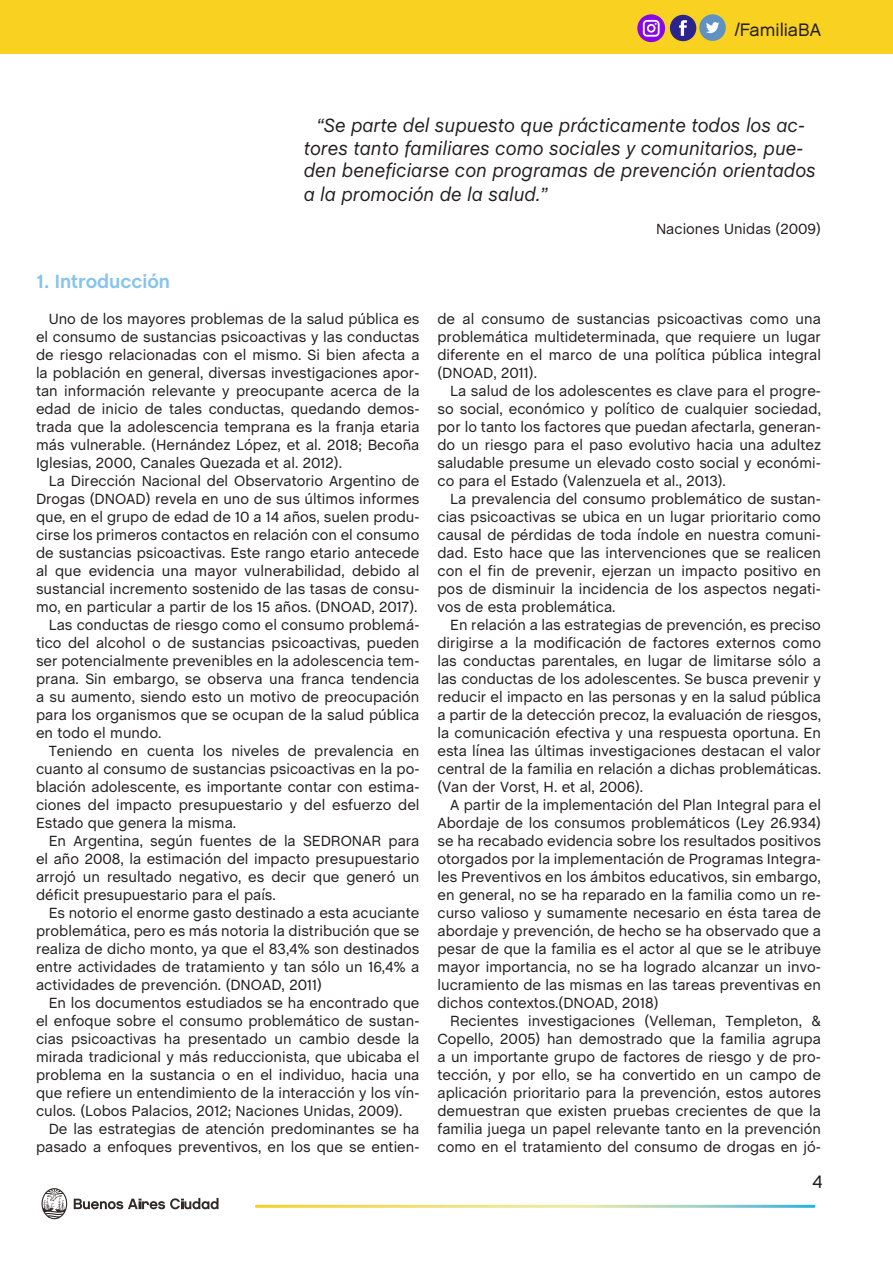
<style>
.page{position:relative;width:893px;height:1263px;background:#fff}
.page>*{position:absolute;margin:0;border:0;box-sizing:border-box;transform-origin:0 0}
.Texto_chalet{font:italic 19.5px/23px "Chalet";color:#231f20}
.Texto_chalet-2{font:700 19.5px "Chalet";color:#86c4ee}
.t1{font:18px "Chalet London Nineteen Sixty";color:#231f20}
.t2{font:18px "Chalet London Nineteen Eighty";color:#231f20}
.Texto_chalet-3{font:15px/18px "Chalet";color:#231f20;text-align:justify}
</style>
<div class="page">
<svg style="left:74px;top:1198px;width:144px;height:11px"></svg>
<svg style="left:41px;top:1188px;width:26px;height:31px"></svg>
<svg style="left:255px;top:1205px;width:560px;height:3px;background:#cdda98"></svg>
<div style="left:0;top:0;width:893px;height:54px;background:#f9d121"></div>
<div style="left:670px;top:15px;width:26px;height:26px;background:#2b248c;border-radius:50%"></div>
<svg style="left:679px;top:20px;width:8px;height:16px"></svg>
<div style="left:699px;top:14px;width:27px;height:27px;background:#6191c2;border-radius:13px"></div>
<svg style="left:706px;top:22px;width:13px;height:11px"></svg>
<svg style="left:637px;top:14px;width:28px;height:28px"></svg>
<p class="t1" style="left:735px;top:19px;width:88px">/FamiliaBA</p>
<p class="Texto_chalet" style="left:304px;top:114px;width:514px;text-indent:13px">“Se parte del supuesto que prácticamente todos los ac&shy;tores tanto familiares como sociales y comunitarios, pue&shy;den beneficiarse con programas de prevención orientados a la promoción de la salud.”</p>
<p class="Texto_chalet-3" style="left:656px;top:220px;width:166px">Naciones Unidas (2009)</p>
<p class="Texto_chalet-2" style="left:36px;top:270px;width:136px">1. Introducción</p>
<p class="Texto_chalet-3" style="left:36px;top:310px;width:385px;text-indent:13px">Uno de los mayores problemas de la salud pública es el consumo de sustancias psicoactivas y las conductas de riesgo relacionadas con el mismo. Si bien afecta a la población en general, diversas investigaciones apor&shy;tan información relevante y preocupante acerca de la edad de inicio de tales conductas, quedando demos&shy;trada que la adolescencia temprana es la franja etaria más vulnerable. (Hernández López, et al. 2018; Becoña Iglesias, 2000, Canales Quezada et al. 2012).</p>
<p class="Texto_chalet-3" style="left:36px;top:472px;width:385px;text-indent:13px">La Dirección Nacional del Observatorio Argentino de Drogas (DNOAD) revela en uno de sus últimos informes que, en el grupo de edad de 10 a 14 años, suelen produ&shy;cirse los primeros contactos en relación con el consumo de sustancias psicoactivas. Este rango etario antecede al que evidencia una mayor vulnerabilidad, debido al sustancial incremento sostenido de las tasas de consu&shy;mo, en particular a partir de los 15 años. (DNOAD, 2017).</p>
<p class="Texto_chalet-3" style="left:36px;top:616px;width:385px;text-indent:13px">Las conductas de riesgo como el consumo problemá&shy;tico del alcohol o de sustancias psicoactivas, pueden ser potencialmente prevenibles en la adolescencia tem&shy;prana. Sin embargo, se observa una franca tendencia a su aumento, siendo esto un motivo de preocupación para los organismos que se ocupan de la salud pública en todo el mundo.</p>
<p class="Texto_chalet-3" style="left:36px;top:742px;width:385px;text-indent:13px">Teniendo en cuenta los niveles de prevalencia en cuanto al consumo de sustancias psicoactivas en la po&shy;blación adolescente, es importante contar con estima&shy;ciones del impacto presupuestario y del esfuerzo del Estado que genera la misma.</p>
<p class="Texto_chalet-3" style="left:36px;top:832px;width:385px;text-indent:13px">En Argentina, según fuentes de la SEDRONAR para el año 2008, la estimación del impacto presupuestario arrojó un resultado negativo, es decir que generó un déficit presupuestario para el país.</p>
<p class="Texto_chalet-3" style="left:36px;top:904px;width:385px;text-indent:13px">Es notorio el enorme gasto destinado a esta acuciante problemática, pero es más notoria la distribución que se realiza de dicho monto, ya que el 83,4% son destinados entre actividades de tratamiento y tan sólo un 16,4% a actividades de prevención. (DNOAD, 2011)</p>
<p class="Texto_chalet-3" style="left:36px;top:994px;width:385px;text-indent:13px">En los documentos estudiados se ha encontrado que el enfoque sobre el consumo problemático de sustan&shy;cias psicoactivas ha presentado un cambio desde la mirada tradicional y más reduccionista, que ubicaba el problema en la sustancia o en el individuo, hacia una que refiere un entendimiento de la interacción y los vín&shy;culos. (Lobos Palacios, 2012; Naciones Unidas, 2009).</p>
<p class="Texto_chalet-3" style="left:36px;top:1120px;width:385px;text-align:right">De las estrategias de atención predominantes se ha pasado a enfoques preventivos, en los que se entien-</p>
<p class="Texto_chalet-3" style="left:437px;top:310px;width:385px">de al consumo de sustancias psicoactivas como una problemática multideterminada, que requiere un lugar diferente en el marco de una política pública integral (DNOAD, 2011).</p>
<p class="Texto_chalet-3" style="left:437px;top:382px;width:385px;text-indent:13px">La salud de los adolescentes es clave para el progre&shy;so social, económico y político de cualquier sociedad, por lo tanto los factores que puedan afectarla, generan&shy;do un riesgo para el paso evolutivo hacia una adultez saludable presume un elevado costo social y económi&shy;co para el Estado (Valenzuela et al., 2013).</p>
<p class="Texto_chalet-3" style="left:437px;top:490px;width:385px;text-indent:13px">La prevalencia del consumo problemático de sustan&shy;cias psicoactivas se ubica en un lugar prioritario como causal de pérdidas de toda índole en nuestra comuni&shy;dad. Esto hace que las intervenciones que se realicen con el fin de prevenir, ejerzan un impacto positivo en pos de disminuir la incidencia de los aspectos negati&shy;vos de esta problemática.</p>
<p class="Texto_chalet-3" style="left:437px;top:616px;width:385px;text-indent:13px">En relación a las estrategias de prevención, es preciso dirigirse a la modificación de factores externos como las conductas parentales, en lugar de limitarse sólo a las conductas de los adolescentes. Se busca prevenir y reducir el impacto en las personas y en la salud pública a partir de la detección precoz, la evaluación de riesgos, la comunicación efectiva y una respuesta oportuna. En esta línea las últimas investigaciones destacan el valor central de la familia en relación a dichas problemáticas. (Van der Vorst, H. et al, 2006).</p>
<p class="Texto_chalet-3" style="left:437px;top:796px;width:385px;text-indent:13px">A partir de la implementación del Plan Integral para el Abordaje de los consumos problemáticos (Ley 26.934) se ha recabado evidencia sobre los resultados positivos otorgados por la implementación de Programas Integra&shy;les Preventivos en los ámbitos educativos, sin embargo, en general, no se ha reparado en la familia como un re&shy;curso valioso y sumamente necesario en ésta tarea de abordaje y prevención, de hecho se ha observado que a pesar de que la familia es el actor al que se le atribuye mayor importancia, no se ha logrado alcanzar un invo&shy;lucramiento de las mismas en las tareas preventivas en dichos contextos.(DNOAD, 2018)</p>
<p class="Texto_chalet-3" style="left:437px;top:1012px;width:385px;text-indent:13px">Recientes investigaciones (Velleman, Templeton, &amp; Copello, 2005) han demostrado que la familia agrupa a un importante grupo de factores de riesgo y de pro&shy;tección, y por ello, se ha convertido en un campo de aplicación prioritario para la prevención, estos autores demuestran que existen pruebas crecientes de que la familia juega un papel relevante tanto en la prevención como en el tratamiento del consumo de drogas en jó-</p>
<p class="t2" style="left:812px;top:1171px;width:11px">4</p>
</div>
